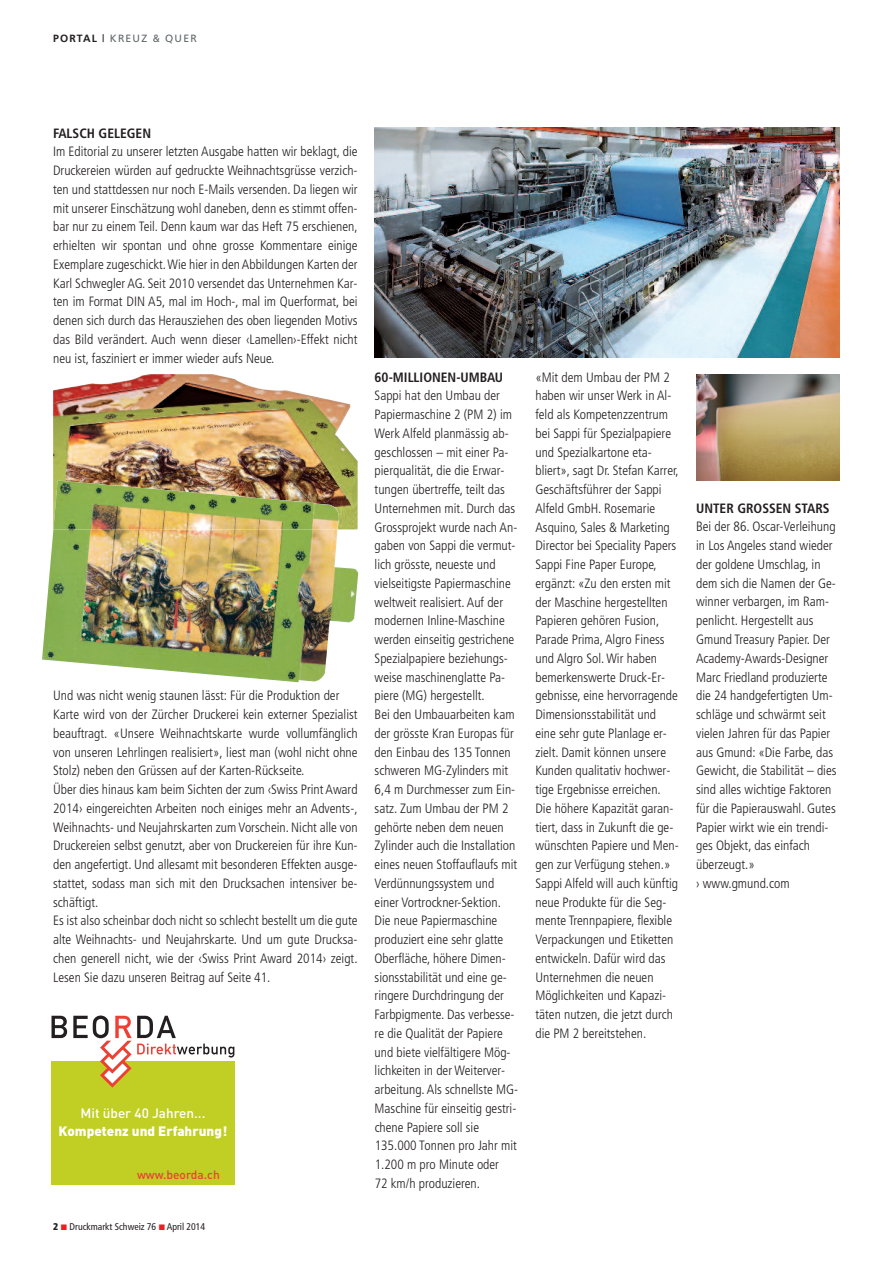
<style>
.page{position:relative;width:893px;height:1263px;background:#fff}
.page>*{position:absolute;margin:0;border:0;box-sizing:border-box;transform-origin:0 0}
.t1{font:300 condensed 13.5px/18.8px "Frutiger";color:#231f20}
.t2{font:700 condensed 13.5px "Frutiger";color:#231f20}
.t3{font:13.5px "DIN Black+KRLEON";color:#fff}
.t4{font:13.5px "DIN Medium+BTSNKU";color:#fff}
.t5{font:12px "DIN Medium+BTSNKU";color:#ee3f34}
.t6{font:10.5px "Frutiger";letter-spacing:.11em;color:#60696a}
.t7{font:condensed 9.75px "Frutiger";color:#231f20}
.s1{font-weight:700;color:#231f20}
.s2{color:#231f20}
.s3{font-weight:900}
</style>
<div class="page">
<img style="left:696px;top:374px;width:144px;height:106px">
<img style="left:375px;top:128px;width:465px;height:229px">
<div style="left:52px;top:1061px;width:183px;height:124px;background:#c1ce23"></div>
<svg style="left:52px;top:1016px;width:15px;height:22px"></svg>
<svg style="left:73px;top:1015px;width:161px;height:72px"></svg>
<img style="left:53px;top:374px;width:298px;height:155px">
<img style="left:42px;top:529px;width:316px;height:153px">
<img style="left:53px;top:480px;width:286px;height:49px">
<p class="t6" style="left:53px;top:34px;width:145px"><span class="s1">PORTAL</span> <span class="s2">|</span> KREUZ &amp; QUER</p>
<p class="t2" style="left:53px;top:128px;width:99px">FALSCH GELEGEN</p>
<p class="t1" style="left:53px;top:143px;width:306px;text-align:justify">Im Editorial zu unserer letzten Ausgabe hatten wir beklagt, die Druckereien würden auf gedruckte Weihnachtsgrüsse verzich&shy;ten und stattdessen nur noch E-Mails versenden. Da liegen wir mit unserer Einschätzung wohl daneben, denn es stimmt offen&shy;bar nur zu einem Teil. Denn kaum war das Heft 75 erschienen, erhielten wir spontan und ohne grosse Kommentare einige Exemplare zugeschickt.Wie hier in denAbbildungen Karten der Karl Schwegler AG. Seit 2010 versendet das Unternehmen Kar&shy;ten im Format DIN A5, mal im Hoch-, mal im Querformat, bei denen sich durch das Herausziehen des oben liegenden Motivs das Bild verändert. Auch wenn dieser ‹Lamellen›-Effekt nicht neu ist, fasziniert er immer wieder aufs Neue.</p>
<p class="t1" style="left:53px;top:687px;width:306px">Und was nicht wenig staunen lässt: Für die Produktion der Karte wird von der Zürcher Druckerei kein externer Spezialist beauftragt. «Unsere Weihnachtskarte wurde vollumfänglich von unseren Lehrlingen realisiert», liest man (wohl nicht ohne Stolz) neben den Grüssen auf der Karten-Rückseite.<br>Über dies hinaus kam beim Sichten der zum ‹Swiss Print Award 2014› eingereichten Arbeiten noch einiges mehr an Advents-, Weihnachts- und Neujahrskarten zumVorschein. Nicht alle von Druckereien selbst genutzt, aber von Druckereien für ihre Kun&shy;den angefertigt. Und allesamt mit besonderen Effekten ausge&shy;stattet, sodass man sich mit den Drucksachen intensiver be&shy;schäftigt.<br>Es ist also scheinbar doch nicht so schlecht bestellt um die gute alte Weihnachts- und Neujahrskarte. Und um gute Drucksa&shy;chen generell nicht, wie der ‹Swiss Print Award 2014› zeigt.<br>Lesen Sie dazu unseren Beitrag auf Seite 41.</p>
<p class="t4" style="left:80px;top:1105px;width:126px">Mit über 40 Jahren...</p>
<p class="t3" style="left:58px;top:1123px;width:171px">Kompetenz und Erfahrung!</p>
<p class="t5" style="left:137px;top:1168px;width:84px">www.beorda.ch</p>
<p class="t7" style="left:53px;top:1222px;width:154px"><span class="s3">2</span> Druckmarkt Schweiz 76 April 2014</p>
<p class="t2" style="left:375px;top:371px;width:130px">60-MILLIONEN-UMBAU</p>
<p class="t1" style="left:375px;top:387px;width:145px">Sappi hat den Umbau der<br>Papiermaschine 2 (PM 2) im<br>Werk Alfeld planmässig ab&shy;geschlossen – mit einer Pa&shy;pierqualität, die die Erwar&shy;tungen übertreffe, teilt das<br>Unternehmen mit. Durch das<br>Grossprojekt wurde nach An&shy;gaben von Sappi die vermut&shy;lich grösste, neueste und vielseitigste Papiermaschine weltweit realisiert. Auf der modernen Inline-Maschine werden einseitig gestrichene<br>Spezialpapiere beziehungs&shy;weise maschinenglatte Pa&shy;piere (MG) hergestellt.<br>Bei den Umbauarbeiten kam der grösste Kran Europas für den Einbau des 135 Tonnen schweren MG-Zylinders mit<br>6,4 m Durchmesser zum Ein&shy;satz. Zum Umbau der PM 2 gehörte neben dem neuen<br>Zylinder auch die Installation eines neuen Stoffauflaufs mit<br>Verdünnungssystem und einer Vortrockner-Sektion.<br>Die neue Papiermaschine produziert eine sehr glatte<br>Oberfläche, höhere Dimen&shy;sionsstabilität und eine ge&shy;ringere Durchdringung der<br>Farbpigmente. Das verbesse&shy;re die Qualität der Papiere und biete vielfältigere Mög&shy;lichkeiten in der Weiterver&shy;arbeitung. Als schnellste MG-<br>Maschine für einseitig gestri&shy;chene Papiere soll sie<br>135.000 Tonnen pro Jahr mit<br>1.200 m pro Minute oder<br>72 km/h produzieren.</p>
<p class="t1" style="left:535px;top:369px;width:145px">«Mit dem Umbau der PM 2 haben wir unser Werk in Al&shy;feld als Kompetenzzentrum bei Sappi für Spezialpapiere und Spezialkartone eta&shy;bliert», sagt Dr. Stefan Karrer,<br>Geschäftsführer der Sappi<br>Alfeld GmbH. Rosemarie<br>Asquino, Sales &amp; Marketing<br>Director bei Speciality Papers<br>Sappi Fine Paper Europe, ergänzt: «Zu den ersten mit der Maschine hergestellten<br>Papieren gehören Fusion,<br>Parade Prima, Algro Finess und Algro Sol.Wir haben bemerkenswerte Druck-Er&shy;gebnisse, eine hervorragende<br>Dimensionsstabilität und eine sehr gute Planlage er&shy;zielt. Damit können unsere<br>Kunden qualitativ hochwer&shy;tige Ergebnisse erreichen.<br>Die höhere Kapazität garan&shy;tiert, dass in Zukunft die ge&shy;wünschten Papiere und Men&shy;gen zur Verfügung stehen.»<br>Sappi Alfeld will auch künftig neue Produkte für die Seg&shy;mente Trennpapiere, flexible<br>Verpackungen und Etiketten entwickeln. Dafür wird das<br>Unternehmen die neuen<br>Möglichkeiten und Kapazi&shy;täten nutzen, die jetzt durch die PM 2 bereitstehen.</p>
<p class="t2" style="left:696px;top:503px;width:135px">UNTER GROSSEN STARS</p>
<p class="t1" style="left:696px;top:518px;width:142px">Bei der 86. Oscar-Verleihung in Los Angeles stand wieder der goldene Umschlag, in dem sich die Namen der Ge&shy;winner verbargen, im Ram&shy;penlicht. Hergestellt aus<br>Gmund Treasury Papier. Der<br>Academy-Awards-Designer<br>Marc Friedland produzierte die 24 handgefertigten Um&shy;schläge und schwärmt seit vielen Jahren für das Papier aus Gmund: «Die Farbe, das<br>Gewicht, die Stabilität – dies sind alles wichtige Faktoren für die Papierauswahl. Gutes<br>Papier wirkt wie ein trendi&shy;ges Objekt, das einfach überzeugt.»<br>› www.gmund.com</p>
</div>
